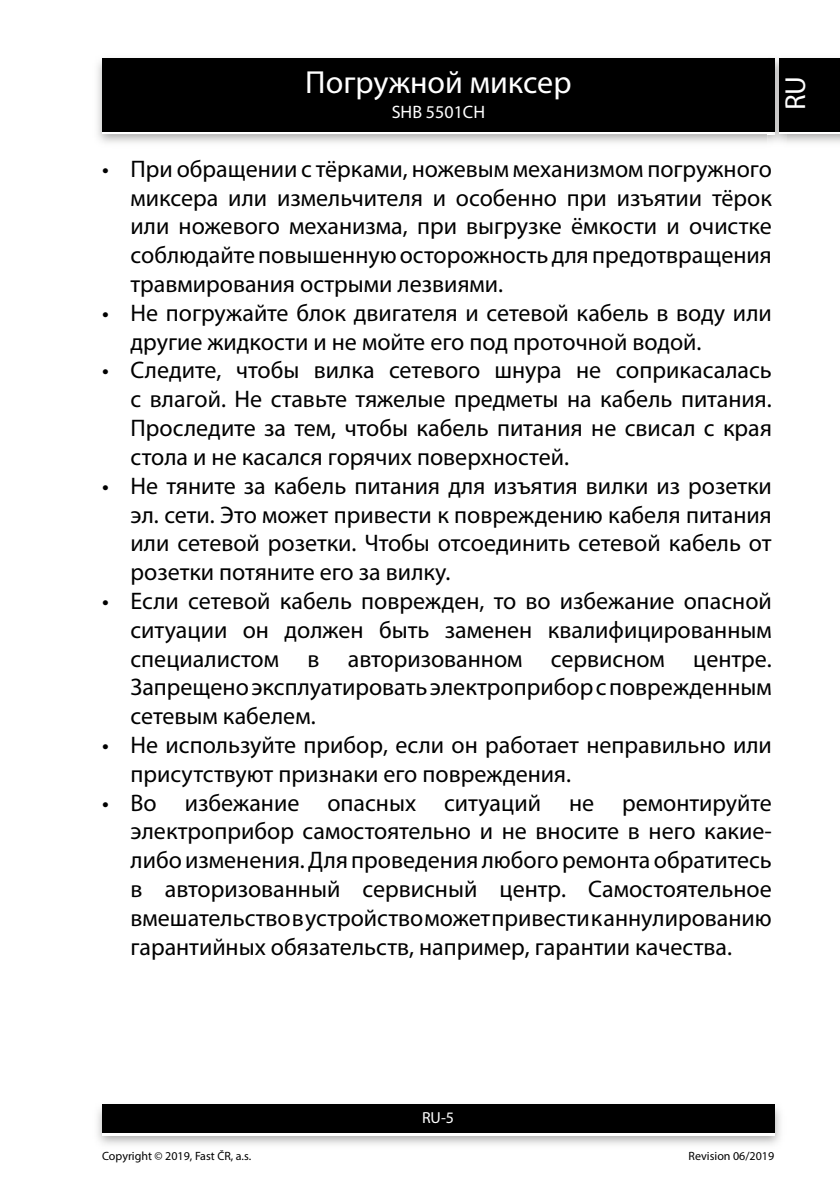
<style>
.page{position:relative;width:840px;height:1191px;background:#fff}
.page>*{position:absolute;margin:0;border:0;box-sizing:border-box;transform-origin:0 0}
.t1{font:32px "Myriad Pro";color:#fff}
.t2{font:29px "Myriad Pro";color:#fff}
.t3{font:24px/28.8px "Myriad Pro";color:#000;text-align:justify}
.t4{font:18px "Myriad Pro";color:#fff}
.t5{font:16px "Myriad Pro";color:#fff}
.t6{font:12px "Myriad Pro";color:#000}
</style>
<div class="page">
<div style="left:102px;top:61px;width:672px;height:73px;background:linear-gradient(to right,#000,#000)"></div>
<div style="left:102px;top:58px;width:672px;height:73px;background:#000"></div>
<img style="left:97px;top:1104px;width:684px;height:41px">
<div style="left:102px;top:1107px;width:672px;height:28px;background:linear-gradient(to right,#fff,#fff)"></div>
<div style="left:102px;top:1104px;width:672px;height:28px;background:#000"></div>
<img style="left:767px;top:56px;width:18px;height:89px">
<svg style="left:767px;top:131px;width:7px;height:3px"></svg>
<img style="left:767px;top:58px;width:7px;height:3px">
<img style="left:767px;top:61px;width:7px;height:70px">
<div style="left:778px;top:61px;width:61px;height:73px;background:linear-gradient(to right,#000,#000)"></div>
<div style="left:778px;top:58px;width:61px;height:73px;background:#000"></div>
<h1 class="t1" style="left:305px;top:62px;width:267px">Погружной миксер</h1>
<p class="t4" style="left:391px;top:101px;width:95px">SHB 5501CH</p>
<p class="t2" style="left:777px;top:110px;width:36px;rotate:-90deg">RU</p>
<p class="t3" style="left:130px;top:154px;width:642px;text-indent:-28px">• При обращении с тёрками, ножевым механизмом погружного миксера или измельчителя и особенно при изъятии тёрок или ножевого механизма, при выгрузке ёмкости и очистке соблюдайте повышенную осторожность для предотвращения травмирования острыми лезвиями.</p>
<p class="t3" style="left:130px;top:298px;width:642px;text-indent:-28px">• Не погружайте блок двигателя и сетевой кабель в воду или другие жидкости и не мойте его под проточной водой.</p>
<p class="t3" style="left:130px;top:356px;width:642px;text-indent:-28px">• Следите, чтобы вилка сетевого шнура не соприкасалась с влагой. Не ставьте тяжелые предметы на кабель питания.<br>Проследите за тем, чтобы кабель питания не свисал с края стола и не касался горячих поверхностей.</p>
<p class="t3" style="left:130px;top:471px;width:642px;text-indent:-28px">• Не тяните за кабель питания для изъятия вилки из розетки эл. сети. Это может привести к повреждению кабеля питания или сетевой розетки. Чтобы отсоединить сетевой кабель от розетки потяните его за вилку.</p>
<p class="t3" style="left:130px;top:586px;width:642px;text-indent:-28px">• Если сетевой кабель поврежден, то во избежание опасной ситуации он должен быть заменен квалифицированным специалистом в авторизованном сервисном центре.<br>Запрещено эксплуатировать электроприбор с поврежденным сетевым кабелем.</p>
<p class="t3" style="left:130px;top:730px;width:642px;text-indent:-28px">• Не используйте прибор, если он работает неправильно или присутствуют признаки его повреждения.</p>
<p class="t3" style="left:130px;top:788px;width:642px;text-indent:-28px">• Во избежание опасных ситуаций не ремонтируйте электроприбор самостоятельно и не вносите в него какие&shy;либо изменения. Для проведения любого ремонта обратитесь в авторизованный сервисный центр. Самостоятельное вмешательство в устройство может привести к аннулированию гарантийных обязательств, например, гарантии качества.</p>
<p class="t5" style="left:422px;top:1108px;width:34px">RU-5</p>
<p class="t6" style="left:102px;top:1148px;width:150px">Copyright © 2019, Fast ČR, a.s.</p>
<p class="t6" style="left:688px;top:1148px;width:87px">Revision 06/2019</p>
</div>
